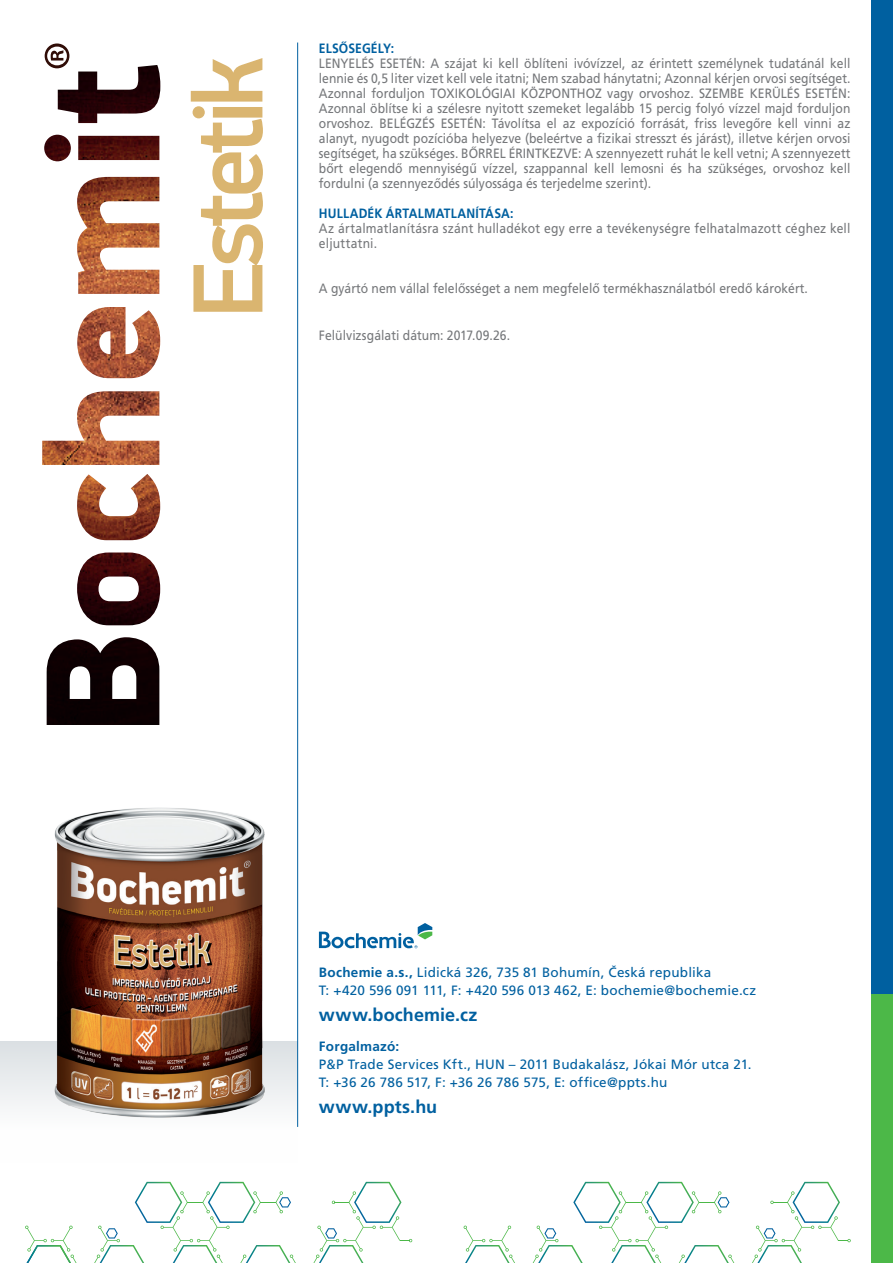
<style>
.page{position:relative;width:893px;height:1263px;background:#fff}
.page>*{position:absolute;margin:0;border:0;box-sizing:border-box;transform-origin:0 0}
.t1{font:700 18px "Frutiger CE";letter-spacing:.005em;color:#0060a0}
.t2{font:13.5px/15px "Frutiger CE";color:#76787b;text-align:justify;scale:.9 1}
.t3{font:13.5px/18px "Frutiger CE";letter-spacing:.015em;color:#0060a0}
.t4{font:700 13.5px "Frutiger CE";letter-spacing:.015em;color:#0060a0;scale:.9 1}
.t5{font:700 13.5px "Frutiger CE";letter-spacing:.015em;color:#0060a0}
.s1{font-weight:700}
</style>
<div class="page">
<div style="left:872px;top:0;width:21px;height:1087px;background:#0060a0"></div>
<div style="left:872px;top:995px;width:21px;height:268px;background:#4cb848"></div>
<svg style="left:25px;top:1225px;width:52px;height:38px"></svg>
<svg style="left:94px;top:1182px;width:202px;height:81px"></svg>
<svg style="left:313px;top:1182px;width:99px;height:81px"></svg>
<svg style="left:464px;top:1225px;width:51px;height:38px"></svg>
<svg style="left:532px;top:1182px;width:203px;height:81px"></svg>
<svg style="left:752px;top:1182px;width:99px;height:81px"></svg>
<div style="left:0;top:1042px;width:298px;height:121px;background:linear-gradient(to bottom,#dde2e5,#fff)"></div>
<hr style="left:297px;top:43px;width:1px;height:1084px;background:#0060a0">
<img style="left:42px;top:65px;width:118px;height:660px">
<svg style="left:45px;top:43px;width:24px;height:25px"></svg>
<svg style="left:191px;top:58px;width:72px;height:254px"></svg>
<img style="left:43px;top:807px;width:235px;height:320px">
<svg style="left:319px;top:923px;width:113px;height:25px"></svg>
<p class="t4" style="left:319px;top:41px;width:85px">ELSŐSEGÉLY:</p>
<p class="t2" style="left:319px;top:56px;width:592px">LENYELÉS ESETÉN: A szájat ki kell öblíteni ivóvízzel, az érintett személynek tudatánál kell lennie és 0,5 liter vizet kell vele itatni; Nem szabad hánytatni; Azonnal kérjen orvosi segítséget.<br>Azonnal forduljon TOXIKOLÓGIAI KÖZPONTHOZ vagy orvoshoz. SZEMBE KERÜLÉS ESETÉN:<br>Azonnal öblítse ki a szélesre nyitott szemeket legalább 15 percig folyó vízzel majd forduljon orvoshoz. BELÉGZÉS ESETÉN: Távolítsa el az expozíció forrását, friss levegőre kell vinni az alanyt, nyugodt pozícióba helyezve (beleértve a fizikai stresszt és járást), illetve kérjen orvosi segítséget, ha szükséges. BŐRREL ÉRINTKEZVE: A szennyezett ruhát le kell vetni; A szennyezett bőrt elegendő mennyiségű vízzel, szappannal kell lemosni és ha szükséges, orvoshoz kell fordulni (a szennyeződés súlyossága és terjedelme szerint).</p>
<p class="t4" style="left:319px;top:206px;width:218px">HULLADÉK ÁRTALMATLANÍTÁSA:</p>
<p class="t2" style="left:319px;top:221px;width:592px">Az ártalmatlanításra szánt hulladékot egy erre a tevékenységre felhatalmazott céghez kell eljuttatni.</p>
<p class="t2" style="left:319px;top:281px;width:545px">A gyártó nem vállal felelősséget a nem megfelelő termékhasználatból eredő károkért.</p>
<p class="t2" style="left:319px;top:328px;width:214px">Felülvizsgálati dátum: 2017.09.26.</p>
<p class="t3" style="left:319px;top:963px;width:439px"><span class="s1">Bochemie a.s.,</span> Lidická 326, 735 81 Bohumín, Česká republika<br>T: +420 596 091 111, F: +420 596 013 462, E: bochemie@bochemie.cz</p>
<h1 class="t1" style="left:319px;top:1005px;width:160px">www.bochemie.cz</h1>
<p class="t5" style="left:319px;top:1039px;width:82px">Forgalmazó:</p>
<p class="t3" style="left:319px;top:1056px;width:434px">P&amp;P Trade Services Kft., HUN – 2011 Budakalász, Jókai Mór utca 21.<br>T: +36 26 786 517, F: +36 26 786 575, E: office@ppts.hu</p>
<h1 class="t1" style="left:319px;top:1096px;width:120px">www.ppts.hu</h1>
</div>
